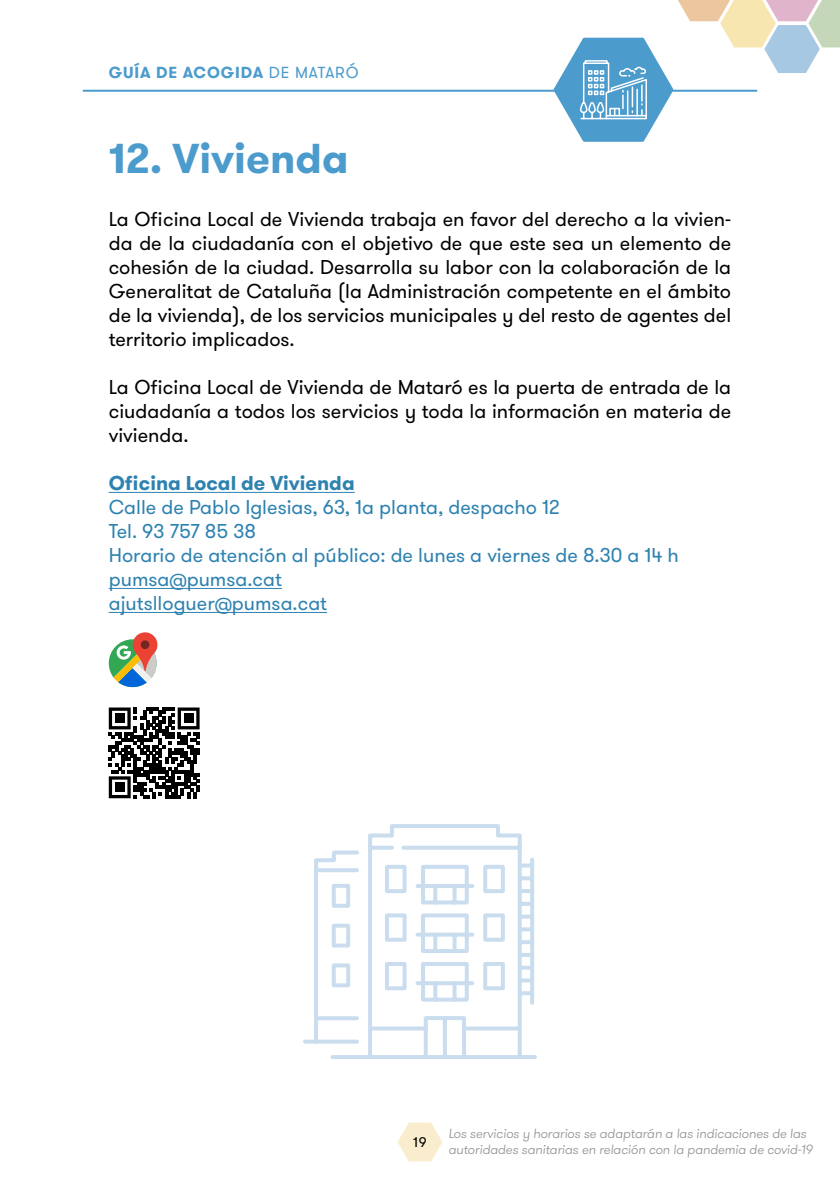
<style>
.page{position:relative;width:840px;height:1191px;background:#fff}
.page>*{position:absolute;margin:0;border:0;box-sizing:border-box;transform-origin:0 0}
.t1{font:700 41.8px "GT Walsheim";color:#4b9bcd}
.t2{font:20px/24px "GT Walsheim";color:#000;text-align:justify}
.t3{font:20px/24px "GT Walsheim";color:#2e82b0}
.t4{font:700 20px "GT Walsheim";color:#2e82b0}
.t5{font:700 16px "GT Walsheim";letter-spacing:.055em;color:#4b9bcd}
.t6{font:14px "GT Walsheim";color:#000}
.t7{font:italic 300 13.4px/16px "GT Walsheim";letter-spacing:-.01em;color:#939393}
.s1{font-weight:400}
</style>
<div class="page">
<svg style="left:398px;top:1122px;width:44px;height:39px"></svg>
<hr style="left:83px;top:90px;width:673px;height:2px;background:#4b9bcd">
<hr style="left:109px;top:492px;width:245px;height:1px;background:#2e82b0">
<hr style="left:109px;top:588px;width:173px;height:1px;background:#2e82b0">
<hr style="left:109px;top:612px;width:218px;height:1px;background:#2e82b0">
<svg style="left:109px;top:707px;width:90px;height:91px"></svg>
<div style="left:115px;top:714px;width:9px;height:9px;background:#000"></div>
<div style="left:184px;top:714px;width:9px;height:9px;background:#000"></div>
<div style="left:115px;top:782px;width:9px;height:10px;background:#000"></div>
<svg style="left:109px;top:632px;width:48px;height:55px"></svg>
<div style="left:141px;top:640px;width:8px;height:9px;background:#752621;border-radius:50%"></div>
<svg style="left:553px;top:0;width:286px;height:142px"></svg>
<svg style="left:303px;top:824px;width:234px;height:235px"></svg>
<p class="t5" style="left:109px;top:61px;width:251px">GUÍA DE ACOGIDA <span class="s1">DE MATARÓ</span></p>
<h1 class="t1" style="left:109px;top:131px;width:241px">12. Vivienda</h1>
<p class="t2" style="left:109px;top:208px;width:623px">La Oficina Local de Vivienda trabaja en favor del derecho a la vivien&shy;da de la ciudadanía con el objetivo de que este sea un elemento de cohesión de la ciudad. Desarrolla su labor con la colaboración de la Generalitat de Cataluña (la Administración competente en el ámbito de la vivienda), de los servicios municipales y del resto de agentes del territorio implicados.</p>
<p class="t2" style="left:109px;top:376px;width:623px">La Oficina Local de Vivienda de Mataró es la puerta de entrada de la ciudadanía a todos los servicios y toda la información en materia de vivienda.</p>
<p class="t4" style="left:109px;top:470px;width:247px">Oficina Local de Vivienda</p>
<p class="t3" style="left:109px;top:496px;width:571px">Calle de Pablo Iglesias, 63, 1ª planta, despacho 12<br>Tel. 93 757 85 38<br>Horario de atención al público: de lunes a viernes de 8.30 a 14 h pumsa@pumsa.cat<br>ajutslloguer@pumsa.cat</p>
<p class="t6" style="left:413px;top:1133px;width:15px">19</p>
<p class="t7" style="left:448px;top:1125px;width:365px">Los servicios y horarios se adaptarán a las indicaciones de las autoridades sanitarias en relación con la pandemia de covid-19</p>
</div>
